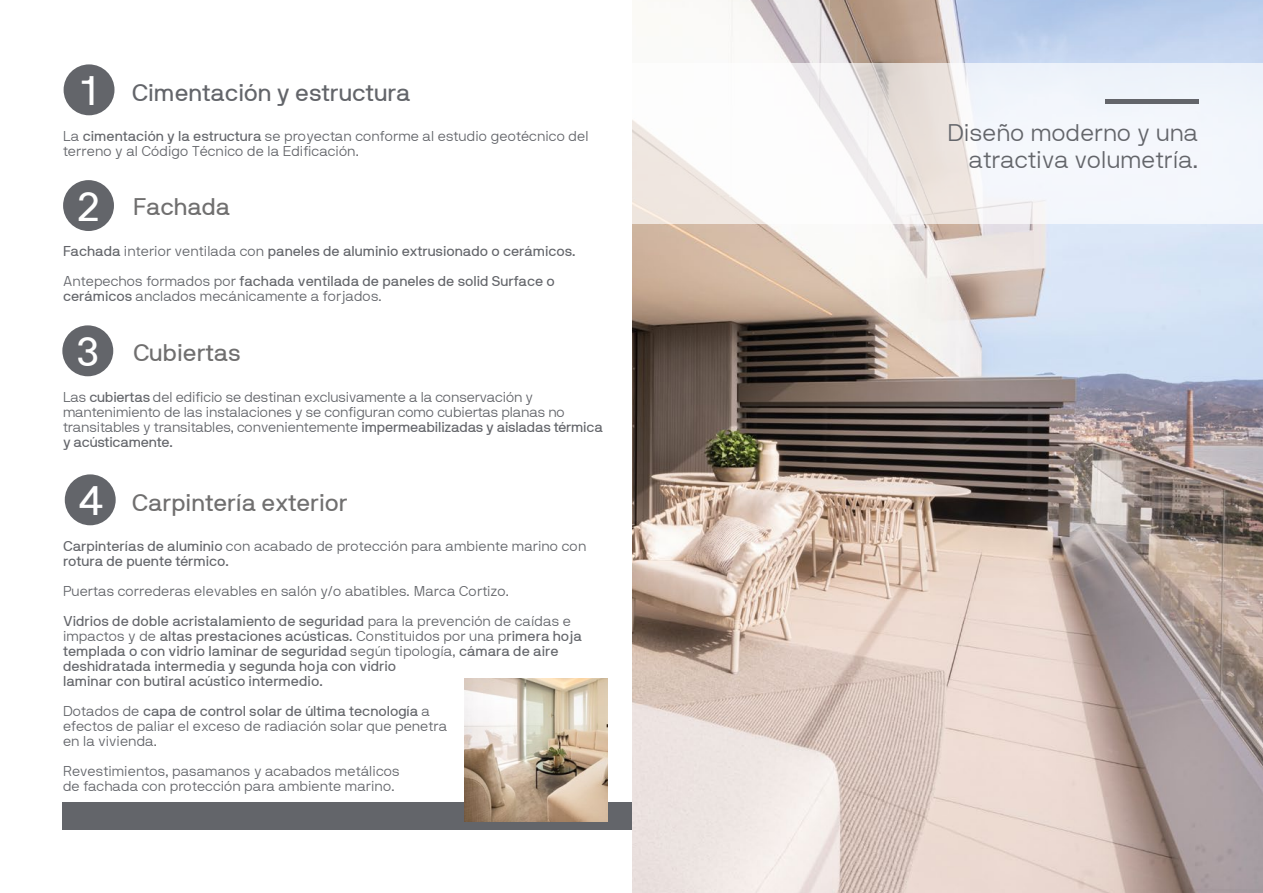
<style>
.page{position:relative;width:1263px;height:893px;background:#fff}
.page>*{position:absolute;margin:0;border:0;box-sizing:border-box;transform-origin:0 0}
.t1{font:41.1px "NB International Regular Webfont";color:#fff}
.t2{font:24px "NB International Regular Webfont";color:#706f6f}
.t3{font:24px/27px "NB International Light Webfont";color:#63656a;text-align:right}
.t4{font:24px "NB International Regular Webfont";color:#63656a}
.t5{font:14.25px/15px "NB International Light Webfont";color:#63656a}
.t6{font:14.25px/15px "NB International Regular Webfont";color:#63656a}
.s1{font-family:"NB International Regular Webfont"}
.s2{font-size:41.1px;color:#fff}
.s3{font-family:"NB International Light Webfont"}
</style>
<div class="page">
<div style="left:62px;top:803px;width:571px;height:27px;background:#63656a"></div>
<div style="left:64px;top:64px;width:50px;height:51px;background:#63656a;border-radius:50%"></div>
<div style="left:63px;top:180px;width:51px;height:51px;background:#63656a;border-radius:50%"></div>
<div style="left:62px;top:325px;width:51px;height:51px;background:#63656a;border-radius:50%"></div>
<div style="left:65px;top:474px;width:51px;height:51px;background:#63656a;border-radius:50%"></div>
<img style="left:632px;top:0;width:631px;height:893px">
<svg style="left:632px;top:64px;width:631px;height:160px;fill:#f4f7fc"></svg>
<div style="left:1106px;top:99px;width:92px;height:5px;background:#63656a"></div>
<img style="left:464px;top:679px;width:143px;height:142px">
<h1 class="t1" style="left:82px;top:67px;width:17px">1</h1>
<h2 class="t4" style="left:132px;top:79px;width:280px">Cimentación y estructura</h2>
<p class="t5" style="left:63px;top:128px;width:527px">La <span class="s1">cimentación y la estructura</span> se proyectan conforme al estudio geotécnico del terreno y al Código Técnico de la Edificación.</p>
<h2 class="t2" style="left:78px;top:193px;width:154px"><span class="s2">2</span> Fachada</h2>
<p class="t6" style="left:63px;top:236px;width:514px;line-height:30px">Fachada <span class="s3">interior ventilada con</span> paneles de aluminio extrusionado o cerámicos.<br><span class="s3">Antepechos formados por</span> fachada ventilada de paneles de solid Surface o</p>
<p class="t5" style="left:63px;top:289px;width:320px"><span class="s1">cerámicos</span> anclados mecánicamente a forjados.</p>
<h2 class="t2" style="left:77px;top:339px;width:166px"><span class="s2">3</span> Cubiertas</h2>
<p class="t5" style="left:63px;top:389px;width:541px">Las <span class="s1">cubiertas</span> del edificio se destinan exclusivamente a la conservación y mantenimiento de las instalaciones y se configuran como cubiertas planas no transitables y transitables, convenientemente <span class="s1">impermeabilizadas y aisladas térmica</span></p>
<p class="t6" style="left:63px;top:434px;width:112px">y acústicamente.</p>
<h2 class="t2" style="left:78px;top:489px;width:271px"><span class="s2">4</span> Carpintería exterior</h2>
<p class="t5" style="left:63px;top:539px;width:525px"><span class="s1">Carpinterías de aluminio</span> con acabado de protección para ambiente marino con</p>
<p class="t6" style="left:63px;top:554px;width:168px">rotura de puente térmico.</p>
<p class="t5" style="left:63px;top:584px;width:448px">Puertas correderas elevables en salón y/o abatibles. Marca Cortizo.</p>
<p class="t6" style="left:63px;top:614px;width:520px">Vidrios de doble acristalamiento de seguridad <span class="s3">para la prevención de caídas e impactos y de</span> altas prestaciones acústicas. <span class="s3">Constituidos por una p</span>rimera hoja templada o con vidrio laminar de seguridad <span class="s3">según tipología,</span> cámara de aire deshidratada intermedia y segunda hoja con vidrio<br>laminar con butiral acústico intermedio.</p>
<p class="t6" style="left:63px;top:704px;width:369px"><span class="s3">Dotados de</span> capa de control solar de última tecnología <span class="s3">a</span></p>
<p class="t5" style="left:63px;top:719px;width:386px">efectos de paliar el exceso de radiación solar que penetra en la vivienda.</p>
<p class="t5" style="left:63px;top:764px;width:338px">Revestimientos, pasamanos y acabados metálicos de fachada con protección para ambiente marino.</p>
<h2 class="t3" style="left:947px;top:119px;width:252px">Diseño moderno y una atractiva volumetría.</h2>
</div>
